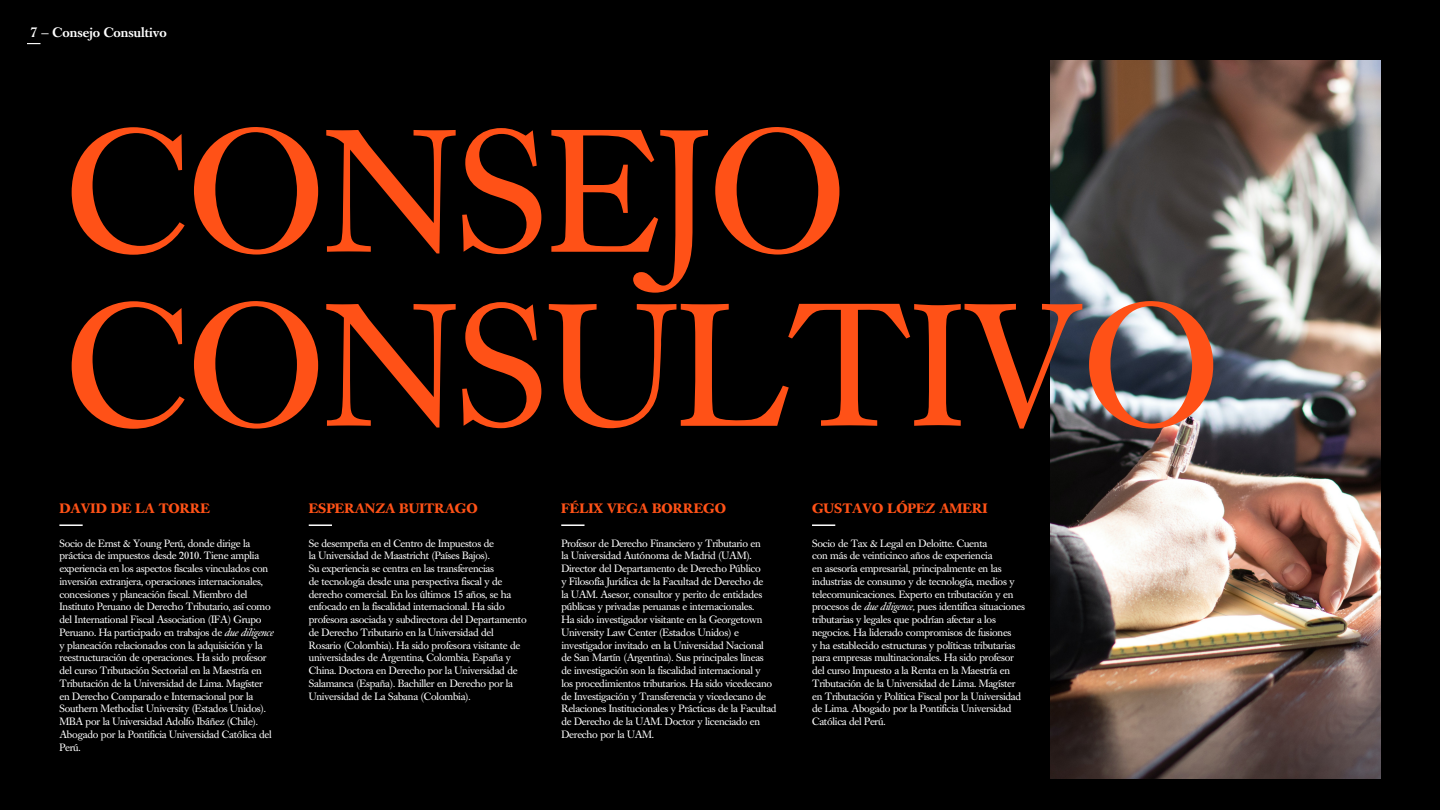
<style>
.page{position:relative;width:1440px;height:810px;background:#000}
.page>*{position:absolute;margin:0;border:0;box-sizing:border-box;transform-origin:0 0}
.t1{font:172.5px/174.1px "Caslon Book BE";color:#ff5117}
.t2{font:700 13.5px "Caslon Book BE";color:#ff5217}
.t3{font:500 13.5px "Caslon Book BE";color:#fff}
.t4{font:10.5px/12.8px "Caslon Book BE";letter-spacing:-.02em;color:#fff}
.s1{font-style:italic}
</style>
<div class="page">
<svg style="left:27px;top:43px;width:13px;height:1px"></svg>
<img style="left:1050px;top:61px;width:330px;height:717px">
<hr style="left:59px;top:524px;width:24px;height:2px;background:#fff">
<hr style="left:309px;top:524px;width:23px;height:2px;background:#fff">
<hr style="left:561px;top:524px;width:24px;height:2px;background:#fff">
<hr style="left:812px;top:524px;width:23px;height:2px;background:#fff">
<p class="t3" style="left:31px;top:25px;width:138px">7 — Consejo Consultivo</p>
<h1 class="t1" style="left:66px;top:110px;width:1155px">CONSEJO<br>CONSULTIVO</h1>
<p class="t2" style="left:59px;top:500px;width:152px">DAVID DE LA TORRE</p>
<p class="t4" style="left:60px;top:537px;width:215px">Socio de Ernst &amp; Young Perú, donde dirige la práctica de impuestos desde 2010. Tiene amplia experiencia en los aspectos fiscales vinculados con inversión extranjera, operaciones internacionales, concesiones y planeación fiscal. Miembro del Instituto Peruano de Derecho Tributario, así como del International Fiscal Association (IFA) Grupo Peruano. Ha participado en trabajos de <span class="s1">due diligence </span>y planeación relacionados con la adquisición y la reestructuración de operaciones. Ha sido profesor del curso Tributación Sectorial en la Maestría en Tributación de la Universidad de Lima. Magíster en Derecho Comparado e Internacional por la Southern Methodist University (Estados Unidos).<br>MBA por la Universidad Adolfo Ibáñez (Chile).<br>Abogado por la Pontificia Universidad Católica del Perú.</p>
<p class="t2" style="left:309px;top:500px;width:171px">ESPERANZA BUITRAGO</p>
<p class="t4" style="left:309px;top:537px;width:219px">Se desempeña en el Centro de Impuestos de<br>la Universidad de Maastricht (Países Bajos).<br>Su experiencia se centra en las transferencias<br>de tecnología desde una perspectiva fiscal y de derecho comercial. En los últimos 15 años, se ha enfocado en la fiscalidad internacional. Ha sido profesora asociada y subdirectora del Departamento de Derecho Tributario en la Universidad del Rosario (Colombia). Ha sido profesora visitante de universidades de Argentina, Colombia, España y China. Doctora en Derecho por la Universidad de Salamanca (España). Bachiller en Derecho por la Universidad de La Sabana (Colombia).</p>
<p class="t2" style="left:561px;top:500px;width:166px">FÉLIX VEGA BORREGO</p>
<p class="t4" style="left:561px;top:537px;width:217px">Profesor de Derecho Financiero y Tributario en<br>la Universidad Autónoma de Madrid (UAM).<br>Director del Departamento de Derecho Público<br>y Filosofía Jurídica de la Facultad de Derecho de<br>la UAM. Asesor, consultor y perito de entidades públicas y privadas peruanas e internacionales.<br>Ha sido investigador visitante en la Georgetown University Law Center (Estados Unidos) e investigador invitado en la Universidad Nacional de San Martín (Argentina). Sus principales líneas de investigación son la fiscalidad internacional y<br>los procedimientos tributarios. Ha sido vicedecano de Investigación y Transferencia y vicedecano de Relaciones Institucionales y Prácticas de la Facultad de Derecho de la UAM. Doctor y licenciado en Derecho por la UAM.</p>
<p class="t2" style="left:812px;top:500px;width:177px">GUSTAVO LÓPEZ AMERI</p>
<p class="t4" style="left:812px;top:537px;width:214px">Socio de Tax &amp; Legal en Deloitte. Cuenta<br>con más de veinticinco años de experiencia<br>en asesoría empresarial, principalmente en las industrias de consumo y de tecnología, medios y telecomunicaciones. Experto en tributación y en procesos de <span class="s1">due diligence,</span> pues identifica situaciones tributarias y legales que podrían afectar a los negocios. Ha liderado compromisos de fusiones<br>y ha establecido estructuras y políticas tributarias para empresas multinacionales. Ha sido profesor del curso Impuesto a la Renta en la Maestría en Tributación de la Universidad de Lima. Magíster en Tributación y Política Fiscal por la Universidad de Lima. Abogado por la Pontificia Universidad Católica del Perú.</p>
</div>
